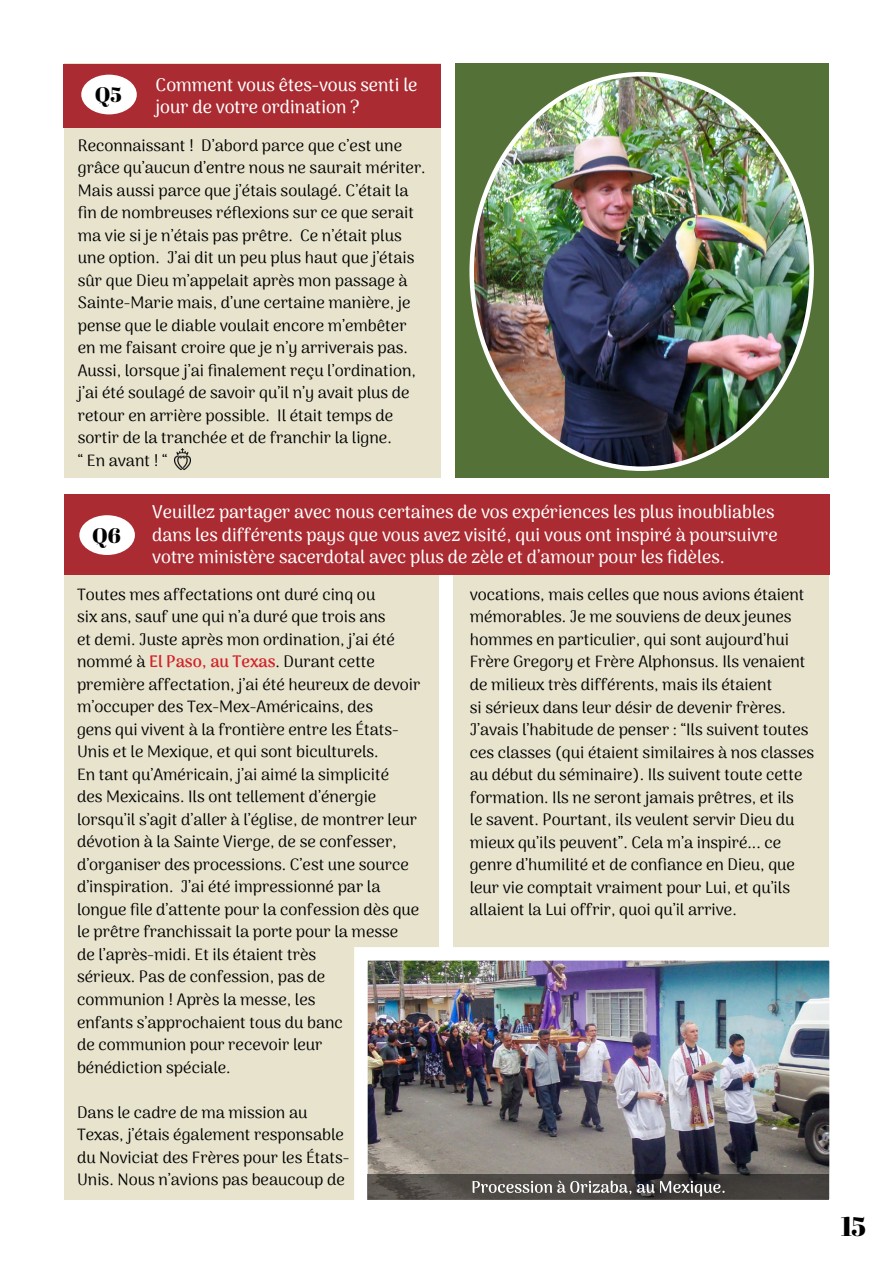
<style>
.page{position:relative;width:893px;height:1263px;background:#fff}
.page>*{position:absolute;margin:0;border:0;box-sizing:border-box;transform-origin:0 0}
.t1{font:27px "Abril Fatface";color:#000}
.t2{font:21px "Abril Fatface";color:#000}
.t3{font:500 18px/22.5px "Arima Madurai";color:#fff}
.t4{font:16.5px/22.5px "Arima Madurai";color:#000}
.s1{font-weight:700;color:#d2232a}
</style>
<div class="page">
<div style="left:455px;top:64px;width:374px;height:414px;background:#547237"></div>
<div style="left:453px;top:556px;width:376px;height:396px;background:#e7e3cd"></div>
<div style="left:64px;top:543px;width:374px;height:656px;background:#e7e3cd"></div>
<div style="left:64px;top:64px;width:377px;height:414px;background:#e7e3cd"></div>
<div style="left:64px;top:64px;width:377px;height:63px;background:#aa2b31"></div>
<img style="left:369px;top:962px;width:459px;height:212px">
<div style="left:354px;top:947px;width:489px;height:266px;border:14px solid #fff"></div>
<div style="left:81px;top:75px;width:56px;height:39px;background:#fff;border-radius:50%"></div>
<div style="left:64px;top:494px;width:765px;height:81px;background:#aa2b31"></div>
<div style="left:79px;top:515px;width:56px;height:40px;background:#fff;border-radius:50%"></div>
<img style="left:474px;top:75px;width:338px;height:393px">
<img style="left:175px;top:449px;width:16px;height:21px">
<svg style="left:368px;top:1174px;width:461px;height:25px;background:#484541"></svg>
<svg style="left:472px;top:1180px;width:253px;height:16px;background:#6e6b6a"></svg>
<p class="t3" style="left:156px;top:75px;width:264px;line-height:21.6px">Comment vous êtes-vous senti le jour de votre ordination ?</p>
<p class="t4" style="left:78px;top:134px;width:349px">Reconnaissant ! D’abord parce que c’est une grâce qu’aucun d’entre nous ne saurait mériter.<br>Mais aussi parce que j’étais soulagé. C’était la fin de nombreuses réflexions sur ce que serait ma vie si je n’étais pas prêtre. Ce n’était plus une option. J’ai dit un peu plus haut que j’étais sûr que Dieu m’appelait après mon passage à Sainte-Marie mais, d’une certaine manière, je pense que le diable voulait encore m’embêter en me faisant croire que je n’y arriverais pas.<br>Aussi, lorsque j’ai finalement reçu l’ordination, j’ai été soulagé de savoir qu’il n’y avait plus de retour en arrière possible. Il était temps de sortir de la tranchée et de franchir la ligne.<br>“ En avant ! “</p>
<p class="t2" style="left:95px;top:80px;width:29px">Q5</p>
<p class="t3" style="left:152px;top:501px;width:627px">Veuillez partager avec nous certaines de vos expériences les plus inoubliables dans les différents pays que vous avez visité, qui vous ont inspiré à poursuivre votre ministère sacerdotal avec plus de zèle et d’amour pour les fidèles.</p>
<p class="t2" style="left:92px;top:521px;width:30px">Q6</p>
<p class="t4" style="left:77px;top:583px;width:345px">Toutes mes affectations ont duré cinq ou<br>six ans, sauf une qui n’a duré que trois ans<br>et demi. Juste après mon ordination, j’ai été nommé à <span class="s1">El Paso, au Texas</span>. Durant cette première affectation, j’ai été heureux de devoir m’occuper des Tex-Mex-Américains, des<br>gens qui vivent à la frontière entre les États-Unis et le Mexique, et qui sont biculturels.<br>En tant qu’Américain, j’ai aimé la simplicité<br>des Mexicains. Ils ont tellement d’énergie lorsqu’il s’agit d’aller à l’église, de montrer leur dévotion à la Sainte Vierge, de se confesser, d’organiser des processions. C’est une source d’inspiration. J’ai été impressionné par la longue file d’attente pour la confession dès que le prêtre franchissait la porte pour la messe<br>de l’après-midi. Et ils étaient très<br>sérieux. Pas de confession, pas de<br>communion ! Après la messe, les<br>enfants s’approchaient tous du banc<br>de communion pour recevoir leur<br>bénédiction spéciale.</p>
<p class="t4" style="left:77px;top:1101px;width:274px">Dans le cadre de ma mission au Texas, j’étais également responsable du Noviciat des Frères pour les États-Unis. Nous n’avions pas beaucoup de</p>
<p class="t4" style="left:470px;top:584px;width:346px">vocations, mais celles que nous avions étaient mémorables. Je me souviens de deux jeunes hommes en particulier, qui sont aujourd’hui Frère Gregory et Frère Alphonsus. Ils venaient de milieux très différents, mais ils étaient<br>si sérieux dans leur désir de devenir frères.<br>J’avais l’habitude de penser : “Ils suivent toutes ces classes (qui étaient similaires à nos classes au début du séminaire). Ils suivent toute cette formation. Ils ne seront jamais prêtres, et ils<br>le savent. Pourtant, ils veulent servir Dieu du mieux qu’ils peuvent”. Cela m’a inspiré... ce genre d’humilité et de confiance en Dieu, que leur vie comptait vraiment pour Lui, et qu’ils allaient la Lui offrir, quoi qu’il arrive.</p>
<h1 class="t1" style="left:841px;top:1207px;width:27px">15</h1>
</div>
